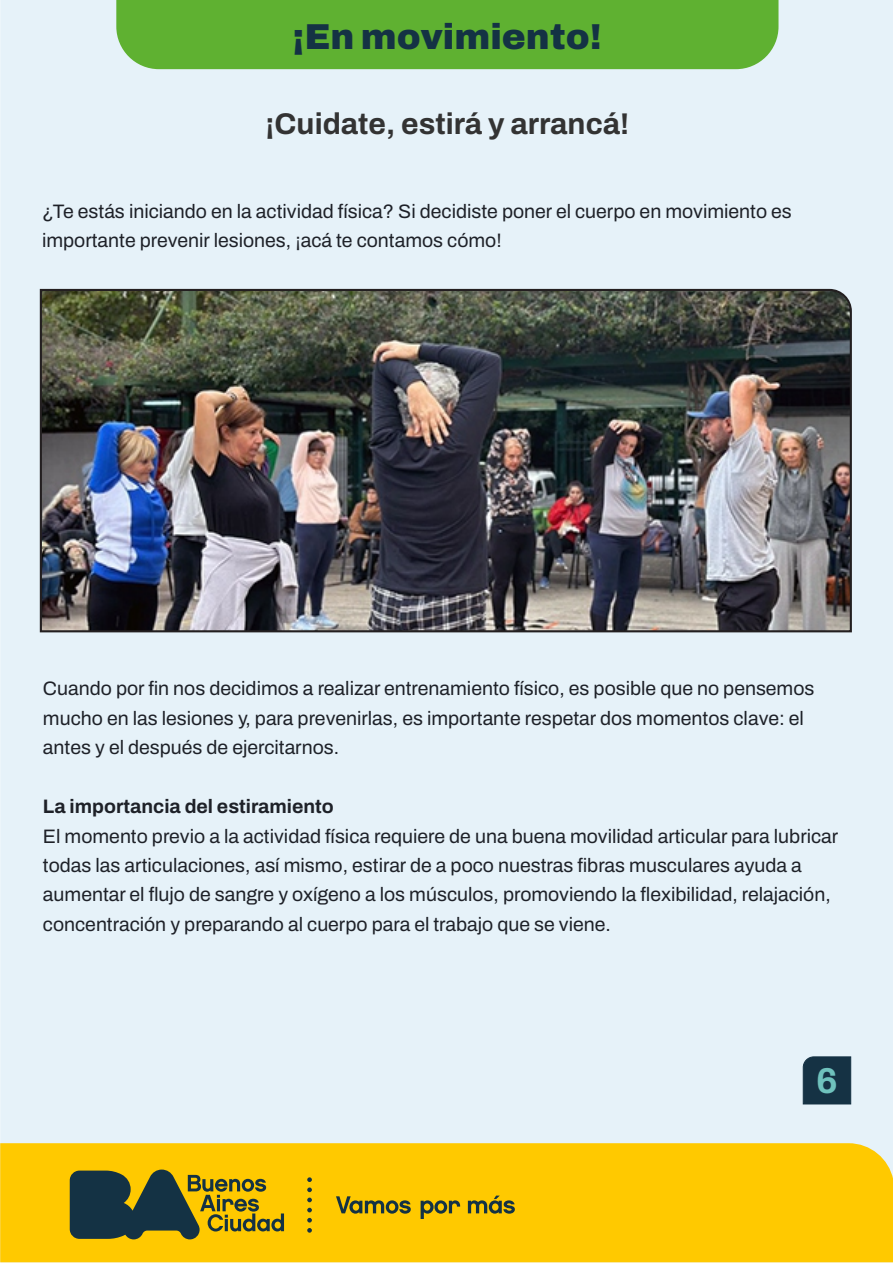
<style>
.page{position:relative;width:893px;height:1263px;background:#fff}
.page>*{position:absolute;margin:0;border:0;box-sizing:border-box;transform-origin:0 0}
.t1{font:900 36px "Archivo";color:#143244}
.t2{font:700 36px "Archivo";color:#6fc2bd}
.t3{font:700 30px "Archivo";color:#333}
.t4{font:19.5px/29.4px "Archivo";color:#1e2128}
.t5{font:700 19.5px "Archivo";color:#1e2128}
</style>
<div class="page">
<div style="left:0;top:0;width:893px;height:1143px;background:#e6f2f9"></div>
<div style="left:0;top:1143px;width:893px;height:119px;background:#ffc900"></div>
<svg style="left:70px;top:1169px;width:214px;height:70px;background:#787226"></svg>
<svg style="left:336px;top:1196px;width:124px;height:23px;background:#b89b14"></svg>
<svg style="left:468px;top:1195px;width:47px;height:19px"></svg>
<svg style="left:307px;top:1177px;width:5px;height:25px"></svg>
<svg style="left:307px;top:1208px;width:5px;height:4px"></svg>
<svg style="left:307px;top:1218px;width:5px;height:4px"></svg>
<svg style="left:307px;top:1228px;width:5px;height:5px"></svg>
<div style="left:116px;top:0;width:662px;height:69px;background:#5fb131"></div>
<div style="left:803px;top:1056px;width:48px;height:48px;background:#153244"></div>
<img style="left:39px;top:288px;width:814px;height:345px">
<h1 class="t1" style="left:292px;top:18px;width:311px">¡En movimiento!</h1>
<h2 class="t3" style="left:266px;top:108px;width:365px">¡Cuidate, estirá y arrancá!</h2>
<p class="t4" style="left:42px;top:196px;width:751px">¿Te estás iniciando en la actividad física? Si decidiste poner el cuerpo en movimiento es importante prevenir lesiones, ¡acá te contamos cómo!</p>
<p class="t4" style="left:43px;top:674px;width:773px">Cuando por fin nos decidimos a realizar entrenamiento físico, es posible que no pensemos mucho en las lesiones y, para prevenirlas, es importante respetar dos momentos clave: el antes y el después de ejercitarnos.</p>
<p class="t5" style="left:43px;top:796px;width:292px">La importancia del estiramiento</p>
<p class="t4" style="left:43px;top:821px;width:797px">El momento previo a la actividad física requiere de una buena movilidad articular para lubricar todas las articulaciones, así mismo, estirar de a poco nuestras fibras musculares ayuda a aumentar el flujo de sangre y oxígeno a los músculos, promoviendo la flexibilidad, relajación, concentración y preparando al cuerpo para el trabajo que se viene.</p>
<h1 class="t2" style="left:816px;top:1061px;width:23px">6</h1>
</div>
